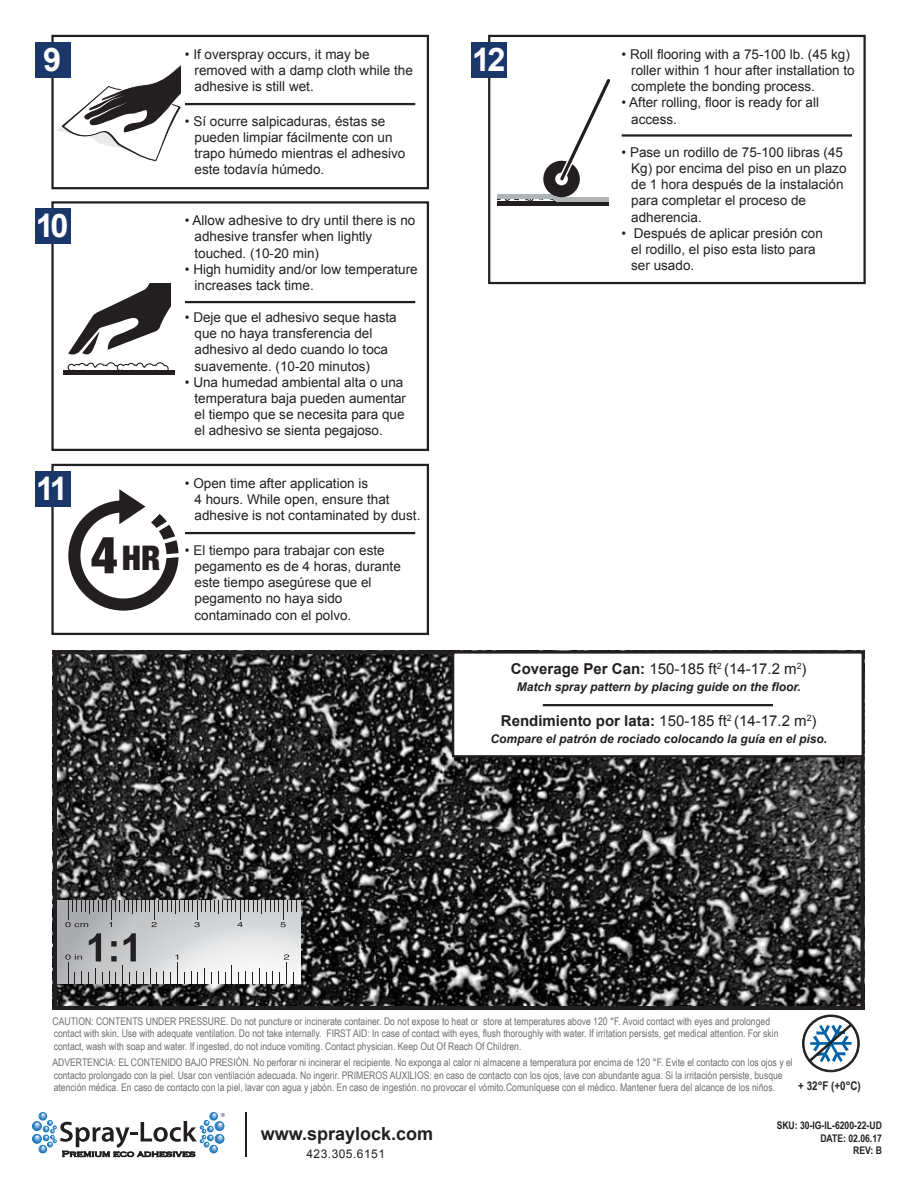
<style>
.page{position:relative;width:918px;height:1188px;background:#fff}
.page>*{position:absolute;margin:0;border:0;box-sizing:border-box;transform-origin:0 0}
.t1{font:900 condensed 33.9px "Helvetica Neue";color:#231f20}
.t2{font:700 32.55px "Arial";color:#fff}
.t3{font:700 18px "Arial";color:#231f20}
.t4{font:700 15px "Arial";color:#231f20}
.t5{font:15px "Arial";color:#231f20}
.t6{font:13.5px/16.2px "Arial";color:#231f20}
.t7{font:italic 700 12px "Arial";color:#231f20}
.t8{font:12px "Arial";letter-spacing:.04em;color:#231f20}
.t9{font:700 12px "Arial Narrow";color:#231f20}
.t10{font:10.5px/12.6px "Arial Narrow";color:#6d6e71}
.t11{font:700 10.5px/12.6px "Arial Narrow";color:#231f20;text-align:right}
.s1{font-size:51.9px}
.s2{font-weight:700}
.s3{font-weight:400}
</style>
<div class="page">
<img style="left:58px;top:651px;width:807px;height:359px">
<svg style="left:67px;top:283px;width:104px;height:87px"></svg>
<div style="left:63px;top:370px;width:111px;height:5px;background:#231f20"></div>
<div style="left:497px;top:201px;width:112px;height:5px;background:#231f20"></div>
<div style="left:210px;top:1112px;width:8px;height:8px;border:1px solid #0072bc;border-radius:50%"></div>
<div style="left:32px;top:1121px;width:10px;height:10px;border:1px solid #0072bc;border-radius:50%"></div>
<div style="left:39px;top:1112px;width:8px;height:8px;border:1px solid #0072bc;border-radius:50%"></div>
<div style="left:32px;top:1134px;width:10px;height:9px;border:1px solid #0072bc;border-radius:50%"></div>
<svg style="left:33px;top:1113px;width:192px;height:45px"></svg>
<hr style="left:245px;top:1113px;width:2px;height:44px;background:#231f20">
<div style="left:51px;top:35px;width:378px;height:154px;border:2px solid #231f20"></div>
<hr style="left:185px;top:103px;width:230px;height:2px;background:#231f20">
<div style="left:35px;top:42px;width:35px;height:36px;background:#1b3668"></div>
<div style="left:51px;top:464px;width:378px;height:171px;border:2px solid #231f20"></div>
<hr style="left:185px;top:532px;width:230px;height:2px;background:#231f20">
<div style="left:35px;top:471px;width:35px;height:36px;background:#1b3668"></div>
<div style="left:51px;top:201px;width:378px;height:250px;border:2px solid #231f20"></div>
<hr style="left:185px;top:301px;width:230px;height:2px;background:#231f20">
<div style="left:35px;top:208px;width:35px;height:36px;background:#1b3668"></div>
<div style="left:488px;top:35px;width:378px;height:249px;border:2px solid #231f20"></div>
<hr style="left:622px;top:134px;width:230px;height:3px;background:#231f20">
<div style="left:471px;top:42px;width:36px;height:36px;background:#1b3668"></div>
<div style="left:53px;top:651px;width:811px;height:359px;border:4px solid #231f20"></div>
<svg style="left:57px;top:900px;width:243px;height:84px"></svg>
<svg style="left:65px;top:900px;width:232px;height:27px;background:#aeafb1"></svg>
<svg style="left:150px;top:969px;width:1px;height:15px"></svg>
<svg style="left:95px;top:969px;width:1px;height:15px"></svg>
<svg style="left:65px;top:954px;width:17px;height:30px"></svg>
<svg style="left:157px;top:971px;width:7px;height:13px"></svg>
<svg style="left:170px;top:954px;width:8px;height:30px"></svg>
<svg style="left:245px;top:971px;width:1px;height:13px"></svg>
<svg style="left:218px;top:971px;width:1px;height:13px"></svg>
<svg style="left:259px;top:969px;width:1px;height:15px"></svg>
<svg style="left:191px;top:971px;width:1px;height:13px"></svg>
<svg style="left:198px;top:969px;width:7px;height:15px"></svg>
<svg style="left:232px;top:965px;width:7px;height:19px"></svg>
<svg style="left:273px;top:954px;width:21px;height:30px"></svg>
<svg style="left:89px;top:933px;width:12px;height:28px"></svg>
<svg style="left:109px;top:933px;width:28px;height:51px"></svg>
<div style="left:452px;top:651px;width:412px;height:106px;background:#fff;border:2px solid #231f20"></div>
<hr style="left:543px;top:704px;width:230px;height:2px;background:#231f20">
<svg style="left:56px;top:51px;width:125px;height:111px"></svg>
<svg style="left:68px;top:489px;width:111px;height:122px"></svg>
<svg style="left:497px;top:79px;width:114px;height:123px"></svg>
<svg style="left:802px;top:1015px;width:58px;height:58px"></svg>
<h2 class="t2" style="left:43px;top:38px;width:20px">9</h2>
<p class="t6" style="left:195px;top:46px;width:220px;text-indent:-10px">• If overspray occurs, it may be removed with a damp cloth while the adhesive is still wet.</p>
<p class="t6" style="left:195px;top:113px;width:212px;text-indent:-10px">• Sí ocurre salpicaduras, éstas se pueden limpiar fácilmente con un trapo húmedo mientras el adhesivo este todavía húmedo.</p>
<h2 class="t2" style="left:36px;top:204px;width:34px">10</h2>
<p class="t6" style="left:195px;top:213px;width:222px;text-indent:-10px">• Allow adhesive to dry until there is no adhesive transfer when lightly touched. (10-20 min)</p>
<p class="t6" style="left:195px;top:261px;width:225px;text-indent:-10px">• High humidity and/or low temperature increases tack time.</p>
<p class="t6" style="left:195px;top:309px;width:204px;text-indent:-10px">• Deje que el adhesivo seque hasta que no haya transferencia del adhesivo al dedo cuando lo toca suavemente. (10-20 minutos)</p>
<p class="t6" style="left:195px;top:374px;width:213px;text-indent:-10px">• Una humedad ambiental alta o una temperatura baja pueden aumentar el tiempo que se necesita para que el adhesivo se sienta pegajoso.</p>
<h2 class="t2" style="left:36px;top:467px;width:33px">11</h2>
<p class="t6" style="left:195px;top:475px;width:227px;text-indent:-10px">• Open time after application is<br>4 hours. While open, ensure that adhesive is not contaminated by dust.</p>
<p class="t6" style="left:195px;top:542px;width:208px;text-indent:-10px">• El tiempo para trabajar con este pegamento es de 4 horas, durante este tiempo asegúrese que el pegamento no haya sido contaminado con el polvo.</p>
<h1 class="t1" style="left:91px;top:530px;width:72px"><span class="s1">4</span>HR</h1>
<h2 class="t2" style="left:472px;top:38px;width:35px">12</h2>
<p class="t6" style="left:631px;top:46px;width:225px;text-indent:-10px">• Roll flooring with a 75-100 lb. (45 kg) roller within 1 hour after installation to complete the bonding process.</p>
<p class="t6" style="left:631px;top:95px;width:189px;text-indent:-10px">• After rolling, floor is ready for all access.</p>
<p class="t6" style="left:631px;top:144px;width:217px;text-indent:-10px">• Pase un rodillo de 75-100 libras (45<br>Kg) por encima del piso en un plazo de 1 hora después de la instalación para completar el proceso de adherencia.</p>
<p class="t6" style="left:631px;top:225px;width:193px;text-indent:-10px">• Después de aplicar presión con el rodillo, el piso esta listo para ser usado.</p>
<p class="t5" style="left:511px;top:659px;width:297px"><span class="s2">Coverage Per Can:</span> 150-185 ft<sup>2</sup> (14-17.2 m<sup>2</sup>)</p>
<p class="t7" style="left:517px;top:679px;width:286px">Match spray pattern by placing guide on the floor.</p>
<p class="t4" style="left:501px;top:711px;width:317px">Rendimiento por lata: <span class="s3">150-185 ft</span><sup>2</sup> <span class="s3">(14-17.2 m</span><sup>2</sup><span class="s3">)</span></p>
<p class="t7" style="left:490px;top:730px;width:338px">Compare el patrón de rociado colocando la guía en el piso.</p>
<p class="t10" style="left:53px;top:1014px;width:728px">CAUTION: CONTENTS UNDER PRESSURE. Do not puncture or incinerate container. Do not expose to heat or store at temperatures above 120 °F. Avoid contact with eyes and prolonged contact with skin. Use with adequate ventilation. Do not take internally. FIRST AID: In case of contact with eyes, flush thoroughly with water. If irritation persists, get medical attention. For skin contact, wash with soap and water. If ingested, do not induce vomiting. Contact physician. Keep Out Of Reach Of Children.</p>
<p class="t10" style="left:53px;top:1056px;width:742px">ADVERTENCIA: EL CONTENIDO BAJO PRESIÓN. No perforar ni incinerar el recipiente. No exponga al calor ni almacene a temperatura por encima de 120 °F. Evite el contacto con los ojos y el contacto prolongado con la piel. Usar con ventilación adecuada. No ingerir. PRIMEROS AUXILIOS: en caso de contacto con los ojos, lave con abundante agua. Si la irritación persiste, busque atención médica. En caso de contacto con la piel, lavar con agua y jabón. En caso de ingestión. no provocar el vómito.Comuníquese con el médico. Mantener fuera del alcance de los niños.</p>
<p class="t11" style="left:777px;top:1118px;width:107px">SKU: 30-IG-IL-6200-22-UD<br>DATE: 02.06.17<br>REV: B</p>
<p class="t9" style="left:798px;top:1077px;width:64px">+ 32°F (+0°C)</p>
<h3 class="t3" style="left:261px;top:1122px;width:174px">www.spraylock.com</h3>
<p class="t8" style="left:306px;top:1146px;width:80px">423.305.6151</p>
</div>
